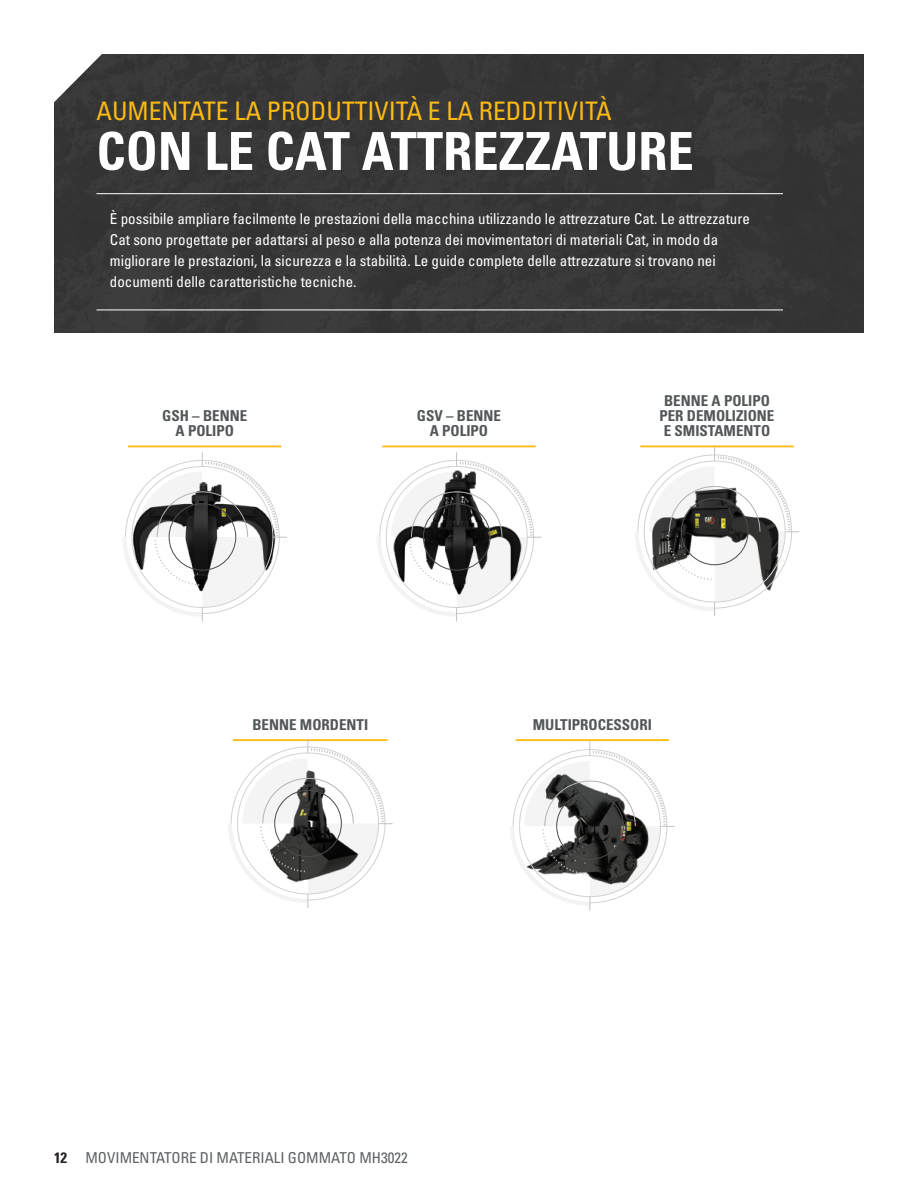
<style>
.page{position:relative;width:918px;height:1188px;background:#fff}
.page>*{position:absolute;margin:0;border:0;box-sizing:border-box;transform-origin:0 0}
.t1{font:52.5px "Univers LTCYR 67 Bold Cond";color:#fff}
.t2{font:condensed 25.5px "Univers LTCYR 57";color:#fcba13}
.t3{font:condensed 15px/21px "Univers LTCYR 57";color:#fff}
.t4{font:15px/15px "Univers LTCYR 67 Bold Cond";color:#535759;text-align:center}
.t5{font:condensed 15px "Univers LTCYR 57";color:#5d6163}
.s1{font-family:"Univers LTCYR 67 Bold Cond";font-stretch:normal;color:#231f20}
</style>
<div class="page">
<hr style="left:128px;top:445px;width:153px;height:2px;background:#fcba13">
<hr style="left:382px;top:445px;width:154px;height:2px;background:#fcba13">
<hr style="left:516px;top:739px;width:153px;height:2px;background:#fcba13">
<hr style="left:640px;top:445px;width:154px;height:2px;background:#fcba13">
<div style="left:54px;top:54px;width:810px;height:279px;background:#363637"></div>
<hr style="left:96px;top:193px;width:687px;height:1px;background:#fff">
<hr style="left:96px;top:310px;width:687px;height:1px;background:#fff">
<svg style="left:123px;top:452px;width:164px;height:170px"></svg>
<svg style="left:377px;top:452px;width:164px;height:170px"></svg>
<svg style="left:635px;top:447px;width:164px;height:169px"></svg>
<svg style="left:228px;top:739px;width:165px;height:169px"></svg>
<svg style="left:510px;top:742px;width:165px;height:169px"></svg>
<h2 class="t2" style="left:96px;top:95px;width:517px">AUMENTATE LA PRODUTTIVITÀ E LA REDDITIVITÀ</h2>
<h1 class="t1" style="left:96px;top:119px;width:599px">CON LE CAT ATTREZZATURE</h1>
<p class="t3" style="left:110px;top:208px;width:641px">È possibile ampliare facilmente le prestazioni della macchina utilizzando le attrezzature Cat. Le attrezzature Cat sono progettate per adattarsi al peso e alla potenza dei movimentatori di materiali Cat, in modo da migliorare le prestazioni, la sicurezza e la stabilità. Le guide complete delle attrezzature si trovano nei documenti delle caratteristiche tecniche.</p>
<p class="t4" style="left:162px;top:408px;width:87px">GSH – BENNE<br>A POLIPO</p>
<p class="t4" style="left:417px;top:408px;width:86px">GSV – BENNE<br>A POLIPO</p>
<p class="t4" style="left:659px;top:393px;width:117px">BENNE A POLIPO<br>PER DEMOLIZIONE<br>E SMISTAMENTO</p>
<p class="t4" style="left:252px;top:717px;width:117px">BENNE MORDENTI</p>
<p class="t4" style="left:533px;top:717px;width:121px">MULTIPROCESSORI</p>
<p class="t5" style="left:54px;top:1148px;width:355px"><span class="s1">12</span> MOVIMENTATORE DI MATERIALI GOMMATO MH3022</p>
</div>
